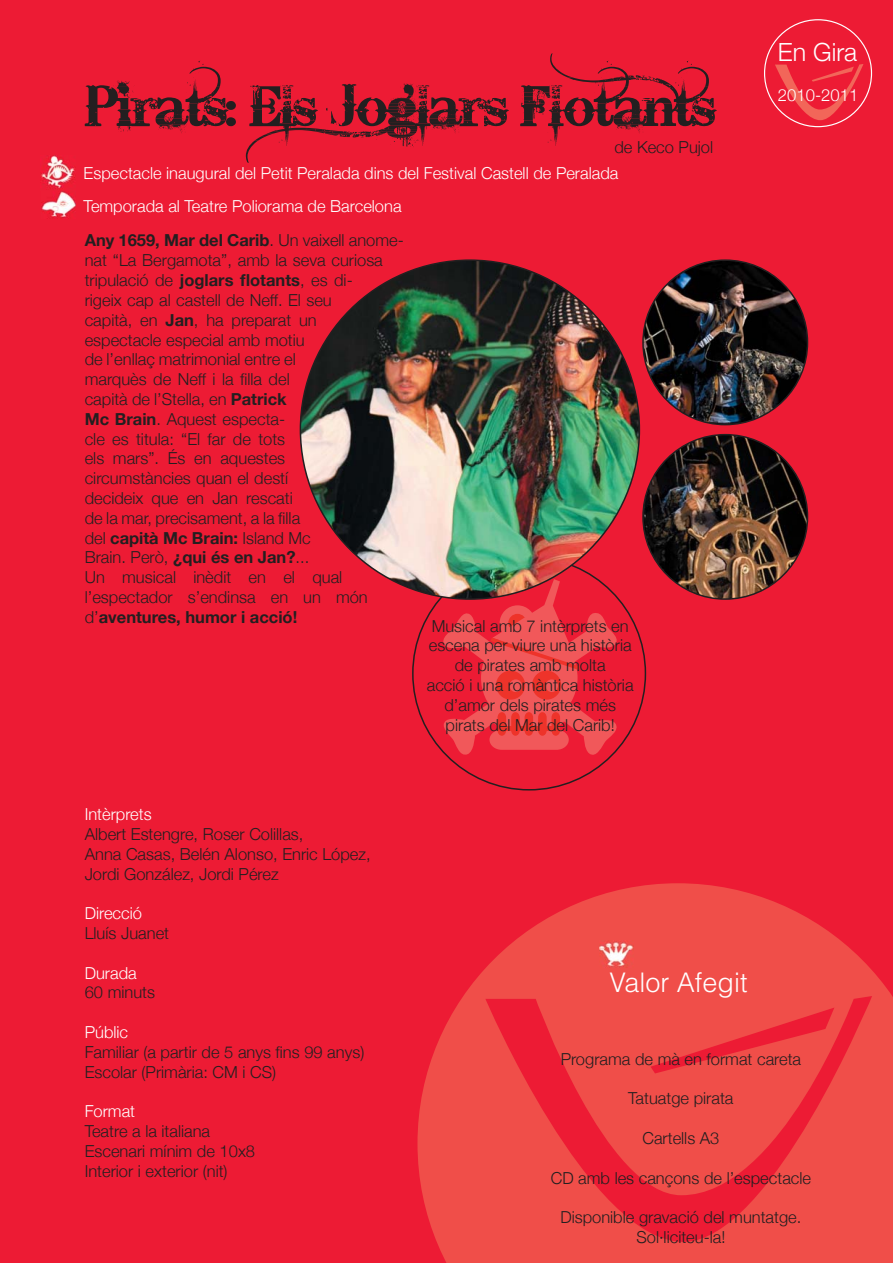
<style>
.page{position:relative;width:893px;height:1263px;background:#fff}
.page>*{position:absolute;margin:0;border:0;box-sizing:border-box;transform-origin:0 0}
.t1{font:300 27px "Helvetica";color:#fff}
.t2{font:300 25.05px "Helvetica Neue";color:#fff}
.t3{font:300 16.65px "Helvetica Neue";color:#fff}
.t4{font:300 16.5px/19.8px "Helvetica Neue";color:#231f20}
.t5{font:300 16.5px/33px "Helvetica Neue";color:#fff}
.s1{font-weight:700}
</style>
<div class="page">
<div style="left:0;top:0;width:892px;height:1262px;background:#ed1b34"></div>
<svg style="left:417px;top:883px;width:475px;height:379px;fill:#f04e49"></svg>
<svg style="left:774px;top:64px;width:89px;height:56px"></svg>
<img style="left:642px;top:434px;width:165px;height:165px;border-radius:50%">
<img style="left:642px;top:260px;width:165px;height:164px;border-radius:50%">
<img style="left:41px;top:155px;width:34px;height:63px">
<div style="left:481px;top:629px;width:96px;height:97px;background:#f1585a;border-radius:50%"></div>
<svg style="left:438px;top:701px;width:182px;height:58px"></svg>
<div style="left:532px;top:670px;width:29px;height:29px;background:#ee332a;border-radius:50%"></div>
<div style="left:545px;top:679px;width:12px;height:13px;background:#f1585a;border-radius:50%"></div>
<div style="left:496px;top:670px;width:29px;height:29px;background:#ee332a;border-radius:50%"></div>
<div style="left:509px;top:679px;width:13px;height:13px;background:#f1585a;border-radius:50%"></div>
<svg style="left:439px;top:579px;width:183px;height:90px"></svg>
<div style="left:497px;top:725px;width:62px;height:5px;background:#ee332a"></div>
<img style="left:300px;top:260px;width:339px;height:339px;border-radius:50%">
<svg style="left:85px;top:61px;width:151px;height:72px"></svg>
<svg style="left:246px;top:83px;width:262px;height:80px"></svg>
<svg style="left:520px;top:53px;width:196px;height:93px"></svg>
<svg style="left:485px;top:995px;width:386px;height:246px;fill:#f04e49"></svg>
<svg style="left:650px;top:1007px;width:184px;height:66px"></svg>
<img style="left:599px;top:939px;width:34px;height:28px">
<p class="t4" style="left:614px;top:136px;width:100px">de Keco Pujol</p>
<p class="t5" style="left:84px;top:156px;width:536px">Espectacle inaugural del Petit Peralada dins del Festival Castell de Peralada<br>Temporada al Teatre Poliorama de Barcelona</p>
<p class="t4" style="left:85px;top:230px;width:320px"><span class="s1">Any 1659, Mar del Carib</span>. Un vaixell anome&shy;nat “La Bergamota”, amb la seva curiosa tripulació de <span class="s1">joglars flotants</span>, es di-<br>rigeix cap al castell de Neff. El seu<br>capità, en <span class="s1">Jan</span>, ha preparat un<br>espectacle especial amb motiu<br>de l’enllaç matrimonial entre el<br>marquès de Neff i la filla del<br>capità de l’Stella, en <span class="s1">Patrick<br>Mc Brain</span>. Aquest especta-<br>cle es titula: “El far de tots<br>els mars”. És en aquestes<br>circumstàncies quan el destí<br>decideix que en Jan rescati<br>de la mar, precisament, a la filla<br>del <span class="s1">capità Mc Brain:</span> Island Mc<br>Brain. Però, <span class="s1">¿qui és en Jan?</span>...<br>Un musical inèdit en el qual l’espectador s’endinsa en un món d’<span class="s1">aventures, humor i acció!</span></p>
<p class="t4" style="left:426px;top:615px;width:208px;text-align:center">Musical amb 7 intèrprets en escena per viure una història de pirates amb molta<br>acció i una romàntica història d’amor dels pirates més pirats del Mar del Carib!</p>
<h2 class="t2" style="left:777px;top:36px;width:81px">En Gira</h2>
<p class="t3" style="left:777px;top:85px;width:82px">2010-2011</p>
<p class="t5" style="left:85px;top:797px;width:68px">Intèrprets</p>
<p class="t4" style="left:85px;top:823px;width:287px">Albert Estengre, Roser Colillas,<br>Anna Casas, Belén Alonso, Enric López,<br>Jordi González, Jordi Pérez</p>
<p class="t5" style="left:85px;top:896px;width:59px">Direcció</p>
<p class="t4" style="left:85px;top:922px;width:86px">Lluís Juanet</p>
<p class="t5" style="left:85px;top:955px;width:53px">Durada</p>
<p class="t4" style="left:85px;top:982px;width:72px">60 minuts</p>
<p class="t5" style="left:85px;top:1015px;width:45px">Públic</p>
<p class="t4" style="left:85px;top:1041px;width:281px">Familiar (a partir de 5 anys fins 99 anys)<br>Escolar (Primària: CM i CS)</p>
<p class="t5" style="left:85px;top:1094px;width:52px">Format</p>
<p class="t4" style="left:85px;top:1120px;width:172px">Teatre a la italiana<br>Escenari mínim de 10x8<br>Interior i exterior (nit)</p>
<h1 class="t1" style="left:609px;top:972px;width:140px">Valor Afegit</h1>
<p class="t4" style="left:560px;top:1048px;width:242px">Programa de mà en format careta</p>
<p class="t4" style="left:628px;top:1088px;width:107px">Tatuatge pirata</p>
<p class="t4" style="left:642px;top:1127px;width:79px">Cartells A3</p>
<p class="t4" style="left:550px;top:1167px;width:262px">CD amb les cançons de l’espectacle</p>
<p class="t4" style="left:560px;top:1206px;width:242px;text-align:center">Disponible gravació del muntatge.<br>Sol·liciteu-la!</p>
</div>
